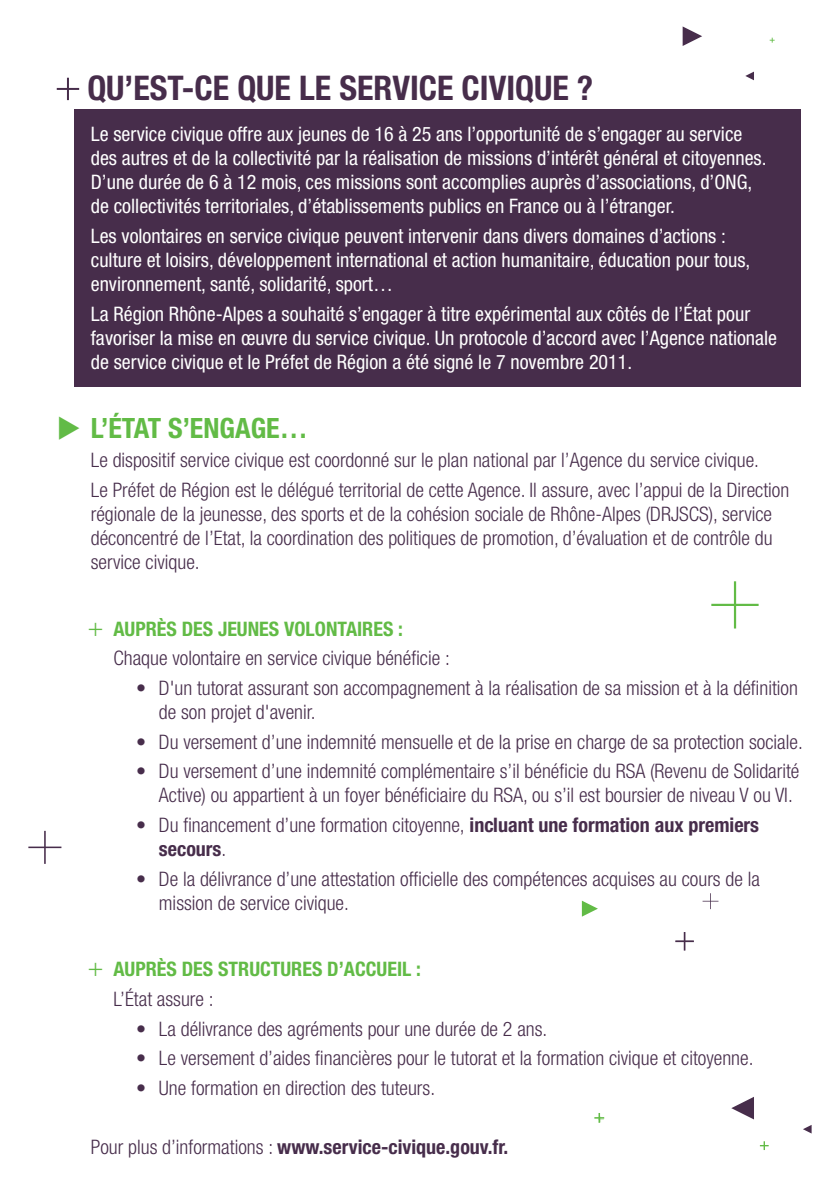
<style>
.page{position:relative;width:840px;height:1191px;background:#fff}
.page>*{position:absolute;margin:0;border:0;box-sizing:border-box;transform-origin:0 0}
.t1{font:700 condensed 34px "Helvetica Neue LT";color:#472d4b}
.t2{font:700 condensed 28px "Helvetica Neue LT";color:#62bb46}
.t3{font:300 condensed 20px/24px "Helvetica Neue LT";color:#472d4b}
.t4{font:condensed 20px/24px "Helvetica Neue LT";color:#fff}
.t5{font:700 condensed 20px "Helvetica Neue LT";color:#472d4b}
.t6{font:700 condensed 20px/29.6px "Helvetica Neue LT";color:#62bb46}
.s1{font-size:26px;color:#62bb46}
.s2{font-weight:700;color:#62bb46}
.s3{font-weight:700}
.s4{font-weight:300;font-size:26px}
.s5{font-weight:300;color:#472d4b}
.s6{font-weight:300}
</style>
<div class="page">
<div style="left:74px;top:109px;width:725px;height:277px;background:#472d4b"></div>
<hr style="left:67px;top:78px;width:2px;height:22px;background:#472d4b">
<hr style="left:57px;top:88px;width:22px;height:2px;background:#472d4b">
<svg style="left:682px;top:26px;width:19px;height:20px"></svg>
<svg style="left:769px;top:38px;width:5px;height:5px"></svg>
<svg style="left:731px;top:1097px;width:22px;height:22px"></svg>
<svg style="left:745px;top:72px;width:8px;height:8px"></svg>
<svg style="left:803px;top:1125px;width:8px;height:8px"></svg>
<svg style="left:594px;top:1113px;width:10px;height:9px"></svg>
<svg style="left:759px;top:1141px;width:9px;height:9px"></svg>
<svg style="left:711px;top:581px;width:47px;height:47px"></svg>
<svg style="left:28px;top:831px;width:33px;height:33px"></svg>
<svg style="left:675px;top:932px;width:18px;height:18px"></svg>
<svg style="left:702px;top:893px;width:16px;height:16px"></svg>
<svg style="left:581px;top:900px;width:16px;height:16px"></svg>
<h1 class="t1" style="left:87px;top:67px;width:169px">Qu’est-ce que</h1>
<h1 class="t1" style="left:299px;top:67px;width:58px">le service</h1>
<h1 class="t1" style="left:461px;top:67px;width:17px">civique</h1>
<h1 class="t1" style="left:576px;top:67px;width:18px">?</h1>
<p class="t4" style="left:91px;top:122px;width:676px">Le service civique offre aux jeunes de 16 à 25 ans l’opportunité de s’engager au service des autres et de la collectivité par la réalisation de missions d’intérêt général et citoyennes.<br>D’une durée de 6 à 12 mois, ces missions sont accomplies auprès d’associations, d’ONG, de collectivités territoriales, d’établissements publics en France ou à l’étranger.</p>
<p class="t4" style="left:91px;top:224px;width:660px">Les volontaires en service civique peuvent intervenir dans divers domaines d’actions : culture et loisirs, développement international et action humanitaire, éducation pour tous, environnement, santé, solidarité, sport…</p>
<p class="t4" style="left:91px;top:301px;width:687px">La Région Rhône-Alpes a souhaité s’engager à titre expérimental aux côtés de l’état pour favoriser la mise en œuvre du service civique. Un protocole d’accord avec l’Agence nationale de service civique et le Préfet de Région a été signé le 7 novembre 2011.</p>
<h2 class="t2" style="left:91px;top:410px;width:218px">L’ÉTAT S’ENGAGE…</h2>
<p class="t3" style="left:91px;top:445px;width:699px;line-height:29.6px">Le dispositif service civique est coordonné sur le plan national par l’Agence du service civique.<br>Le Préfet de Région est le délégué territorial de cette Agence. Il assure, avec l’appui de la Direction</p>
<p class="t3" style="left:91px;top:502px;width:683px;text-align:justify">régionale de la jeunesse, des sports et de la cohésion sociale de Rhône-Alpes (DRJSCS), service déconcentré de l’Etat, la coordination des politiques de promotion, d’évaluation et de contrôle du service civique.</p>
<p class="t3" style="left:113px;top:613px;width:337px;line-height:29.6px;text-indent:-26px"><span class="s1">+</span> <span class="s2">AUPRÈS DES JEUNES VOLONTAIRES :<br></span>Chaque volontaire en service civique bénéficie :</p>
<p class="t3" style="left:159px;top:676px;width:640px;text-indent:-23px">• D'un tutorat assurant son accompagnement à la réalisation de sa mission et à la définition de son projet d'avenir.</p>
<p class="t3" style="left:136px;top:729px;width:667px">• Du versement d’une indemnité mensuelle et de la prise en charge de sa protection sociale.</p>
<p class="t3" style="left:159px;top:759px;width:641px;text-indent:-23px">• Du versement d’une indemnité complémentaire s’il bénéficie du RSA (Revenu de Solidarité<br>Active) ou appartient à un foyer bénéficiaire du RSA, ou s’il est boursier de niveau V ou VI.</p>
<p class="t3" style="left:159px;top:813px;width:601px;text-indent:-23px">• Du financement d’une formation citoyenne, <span class="s3">incluant une formation aux premiers secours</span>.</p>
<p class="t3" style="left:159px;top:866px;width:602px;text-indent:-23px">• De la délivrance d’une attestation officielle des compétences acquises au cours de la mission de service civique.</p>
<p class="t6" style="left:113px;top:954px;width:309px;text-indent:-26px"><span class="s4">+</span> AUPRÈS DES STRUCTURES D’ACCUEIL :<br><span class="s5">L’État assure :</span></p>
<p class="t3" style="left:136px;top:1016px;width:412px">• La délivrance des agréments pour une durée de 2 ans.</p>
<p class="t3" style="left:136px;top:1046px;width:618px">• Le versement d’aides financières pour le tutorat et la formation civique et citoyenne.</p>
<p class="t3" style="left:136px;top:1076px;width:300px">• Une formation en direction des tuteurs.</p>
<p class="t5" style="left:91px;top:1135px;width:419px"><span class="s6">Pour plus d’informations :</span> www.service-civique.gouv.fr.</p>
</div>
